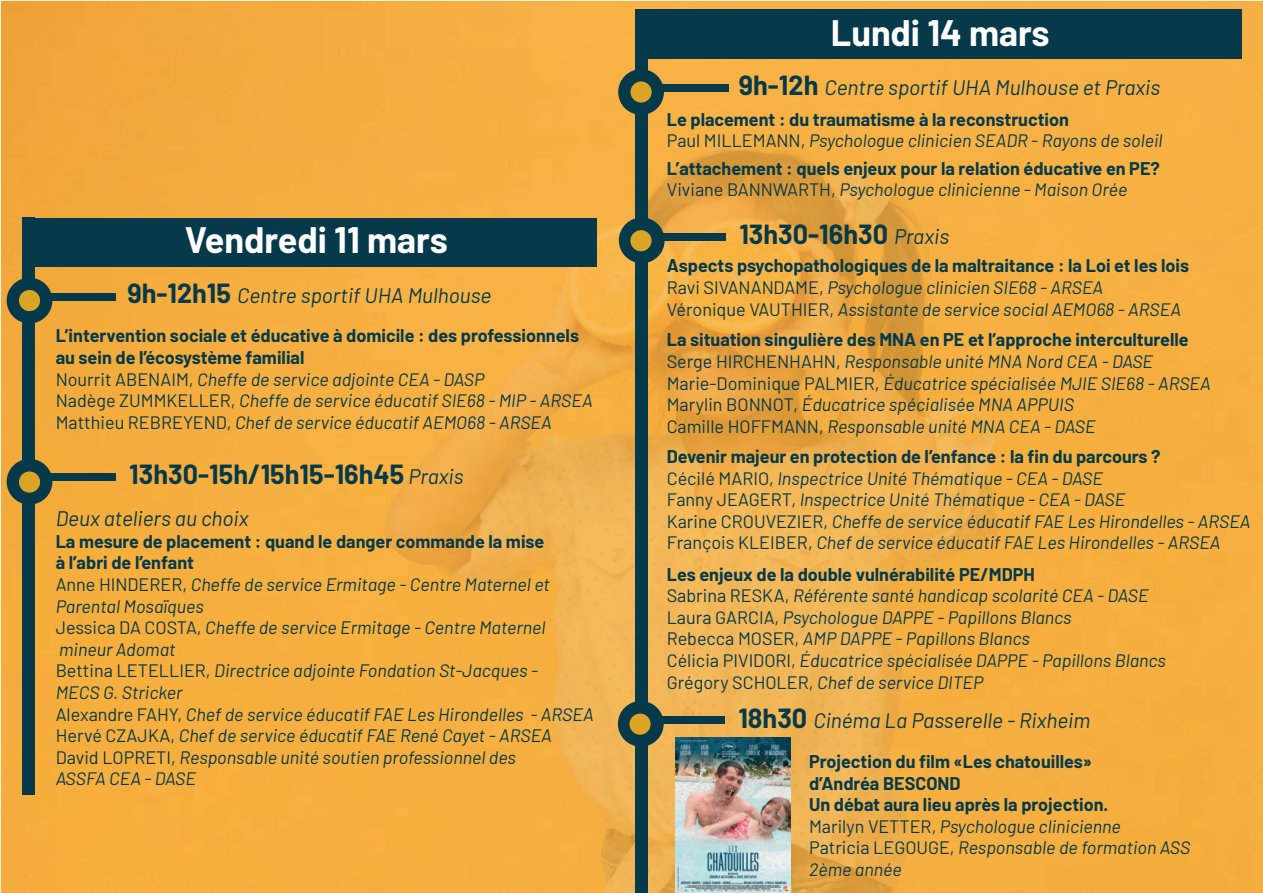
<style>
.page{position:relative;width:1263px;height:893px;background:#fff}
.page>*{position:absolute;margin:0;border:0;box-sizing:border-box;transform-origin:0 0}
.t1{font:700 36px "Barlow";color:#fff}
.t2{font:700 27px "Barlow";color:#063a4a}
.t3{font:italic 21px "Barlow";color:#063a4a}
.t4{font:italic 18px/21.6px "Barlow";color:#063a4a}
.t5{font:700 18px/21.6px "Barlow";color:#063a4a}
.s1{font-weight:700;font-style:normal;font-size:27px}
.s2{font-weight:700;font-style:normal}
.s3{font-style:normal}
.s4{font-weight:400;font-style:italic;font-size:21px}
.s5{font-weight:400}
.s6{font-weight:400;font-style:italic}
</style>
<div class="page">
<img style="left:0;top:0;width:1263px;height:893px">
<div style="left:35px;top:218px;width:561px;height:49px;background:#063a4a"></div>
<div style="left:37px;top:293px;width:79px;height:8px;background:#063a4a"></div>
<div style="left:36px;top:473px;width:79px;height:7px;background:#063a4a"></div>
<div style="left:22px;top:218px;width:13px;height:577px;background:#063a4a"></div>
<div style="left:7px;top:278px;width:45px;height:45px;background:#063a4a;border-radius:50%"></div>
<div style="left:7px;top:459px;width:45px;height:46px;background:#063a4a;border-radius:50%"></div>
<div style="left:18px;top:289px;width:23px;height:23px;background:#dca425;border-radius:50%"></div>
<div style="left:17px;top:288px;width:25px;height:25px;border:2px solid #063a4a;border-radius:50%"></div>
<div style="left:18px;top:471px;width:23px;height:22px;background:#dca425;border-radius:50%"></div>
<div style="left:17px;top:470px;width:25px;height:24px;border:2px solid #063a4a;border-radius:50%"></div>
<div style="left:641px;top:9px;width:600px;height:49px;background:#063a4a"></div>
<div style="left:649px;top:84px;width:79px;height:8px;background:#063a4a"></div>
<div style="left:645px;top:716px;width:79px;height:8px;background:#063a4a"></div>
<div style="left:635px;top:9px;width:13px;height:884px;background:#063a4a"></div>
<div style="left:618px;top:69px;width:46px;height:46px;background:#063a4a;border-radius:50%"></div>
<div style="left:618px;top:701px;width:46px;height:46px;background:#063a4a;border-radius:50%"></div>
<div style="left:630px;top:81px;width:22px;height:22px;background:#dca425;border-radius:50%"></div>
<div style="left:629px;top:80px;width:24px;height:24px;border:2px solid #063a4a;border-radius:50%"></div>
<div style="left:629px;top:713px;width:22px;height:22px;background:#dca425;border-radius:50%"></div>
<div style="left:628px;top:712px;width:24px;height:24px;border:2px solid #063a4a;border-radius:50%"></div>
<div style="left:646px;top:233px;width:79px;height:7px;background:#063a4a"></div>
<div style="left:619px;top:217px;width:46px;height:46px;background:#063a4a;border-radius:50%"></div>
<div style="left:630px;top:229px;width:22px;height:23px;background:#dca425;border-radius:50%"></div>
<div style="left:629px;top:229px;width:24px;height:24px;border:2px solid #063a4a;border-radius:50%"></div>
<img style="left:675px;top:737px;width:115px;height:156px">
<h1 class="t1" style="left:185px;top:214px;width:265px">Vendredi 11 mars</h1>
<p class="t3" style="left:127px;top:280px;width:366px"><span class="s1">9h-12h15</span> Centre sportif UHA Mulhouse</p>
<p class="t4" style="left:56px;top:324px;width:538px"><span class="s2">L’intervention sociale et éducative à domicile : des professionnels au sein de l’écosystème familial<br></span><span class="s3">Nourrit ABENAIM,</span> Cheffe de service adjointe CEA - DASP<br><span class="s3">Nadège ZUMMKELLER,</span> Cheffe de service éducatif SIE68 - MIP - ARSEA <span class="s3">Matthieu REBREYEND,</span> Chef de service éducatif AEMO68 - ARSEA</p>
<h2 class="t2" style="left:129px;top:454px;width:336px">13h30-15h/15h15-16h45 <span class="s4">Praxis</span></h2>
<p class="t3" style="left:56px;top:503px;width:194px">Deux ateliers au choix</p>
<p class="t4" style="left:56px;top:529px;width:539px"><span class="s2">La mesure de placement : quand le danger commande la mise<br>à l’abri de l’enfant<br></span><span class="s3">Anne HINDERER,</span> Cheffe de service Ermitage - Centre Maternel et Parental Mosaïques<br><span class="s3">Jessica DA COSTA,</span> Cheffe de service Ermitage - Centre Maternel mineur Adomat<br><span class="s3">Bettina LETELLIER,</span> Directrice adjointe Fondation St-Jacques -<br>MECS G. Stricker<br><span class="s3">Alexandre FAHY,</span> Chef de service éducatif FAE Les Hirondelles - ARSEA <span class="s3">Hervé CZAJKA,</span> Chef de service éducatif FAE René Cayet - ARSEA <span class="s3">David LOPRETI,</span> Responsable unité soutien professionnel des<br>ASSFA CEA - DASE</p>
<h1 class="t1" style="left:831px;top:7px;width:220px">Lundi 14 mars</h1>
<p class="t3" style="left:739px;top:72px;width:423px"><span class="s1">9h-12h</span> Centre sportif UHA Mulhouse et Praxis</p>
<p class="t5" style="left:667px;top:107px;width:497px">Le placement : du traumatisme à la reconstruction<br><span class="s5">Paul MILLEMANN,</span> <span class="s6">Psychologue clinicien SEADR - Rayons de soleil</span></p>
<p class="t5" style="left:667px;top:156px;width:495px">L’attachement : quels enjeux pour la relation éducative en PE?<br><span class="s5">Viviane BANNWARTH,</span> <span class="s6">Psychologue clinicienne - Maison Orée</span></p>
<h2 class="t2" style="left:739px;top:215px;width:211px">13h30-16h30 <span class="s4">Praxis</span></h2>
<p class="t4" style="left:667px;top:254px;width:524px"><span class="s2">Aspects psychopathologiques de la maltraitance : la Loi et les lois<br></span><span class="s3">Ravi SIVANANDAME,</span> Psychologue clinicien SIE68 - ARSEA<br><span class="s3">Véronique VAUTHIER,</span> Assistante de service social AEMO68 - ARSEA</p>
<p class="t4" style="left:667px;top:328px;width:545px"><span class="s2">La situation singulière des MNA en PE et l’approche interculturelle </span><span class="s3">Serge HIRCHENHAHN,</span> Responsable unité MNA Nord CEA - DASE <span class="s3">Marie-Dominique PALMIER,</span> Éducatrice spécialisée MJIE SIE68 - ARSEA <span class="s3">Marylin BONNOT,</span> Éducatrice spécialisée MNA APPUIS<br><span class="s3">Camille HOFFMANN,</span> Responsable unité MNA CEA - DASE</p>
<p class="t4" style="left:667px;top:444px;width:585px"><span class="s2">Devenir majeur en protection de l’enfance : la fin du parcours ?<br></span><span class="s3">Cécilé MARIO,</span> Inspectrice Unité Thématique - CEA - DASE<br><span class="s3">Fanny JEAGERT,</span> Inspectrice Unité Thématique - CEA - DASE<br><span class="s3">Karine CROUVEZIER,</span> Cheffe de service éducatif FAE Les Hirondelles - ARSEA <span class="s3">François KLEIBER,</span> Chef de service éducatif FAE Les Hirondelles - ARSEA</p>
<p class="t4" style="left:667px;top:562px;width:501px"><span class="s2">Les enjeux de la double vulnérabilité PE/MDPH<br></span><span class="s3">Sabrina RESKA,</span> Référente santé handicap scolarité CEA - DASE <span class="s3">Laura GARCIA,</span> Psychologue DAPPE - Papillons Blancs<br><span class="s3">Rebecca MOSER,</span> AMP DAPPE - Papillons Blancs<br><span class="s3">Célicia PIVIDORI,</span> Éducatrice spécialisée DAPPE - Papillons Blancs <span class="s3">Grégory SCHOLER,</span> Chef de service DITEP</p>
<p class="t3" style="left:738px;top:705px;width:353px"><span class="s1">18h30</span> Cinéma La Passerelle - Rixheim</p>
<p class="t5" style="left:809px;top:749px;width:383px">Projection du film «Les chatouilles»<br>d’Andréa BESCOND<br>Un débat aura lieu après la projection.<br><span class="s5">Marilyn VETTER,</span> <span class="s6">Psychologue clinicienne<br></span><span class="s5">Patricia LEGOUGE,</span> <span class="s6">Responsable de formation ASS<br>2ème année</span></p>
</div>
